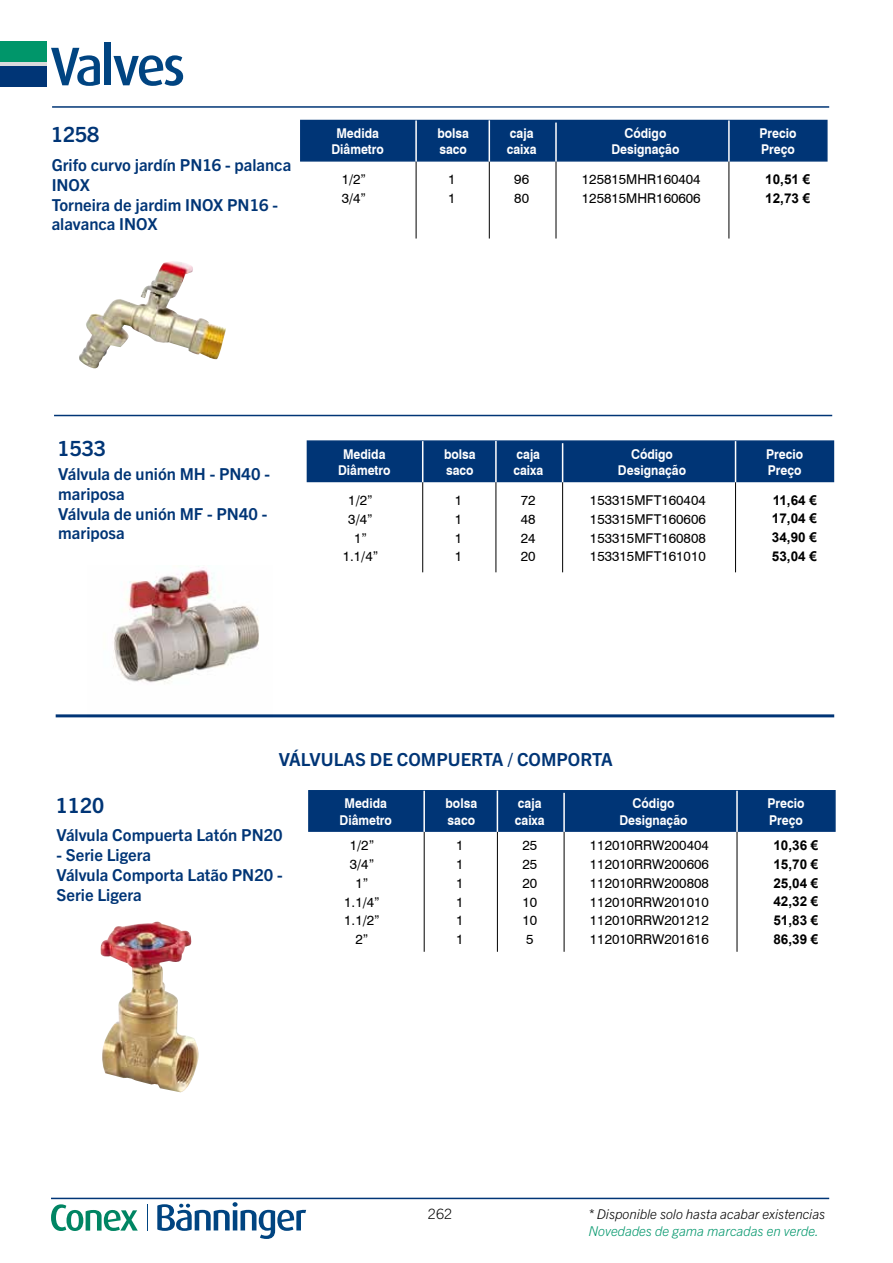
<style>
.page{position:relative;width:893px;height:1263px;background:#fff}
.page>*{position:absolute;margin:0;border:0;box-sizing:border-box;transform-origin:0 0}
.t1{font:700 21px "Trade Gothic Next LT Pro";color:#003576}
.t2{font:700 18px "Trade Gothic Next LT Pro";color:#003576}
.t3{font:700 16.5px/19.8px "Trade Gothic Next LT Pro";color:#003576}
.t4{font:300 14.25px "Trade Gothic Next LT Pro";color:#000}
.t5{font:13.5px/18.8px "Swiss 721 BT";color:#000;text-align:justify}
.t6{font:700 13.5px/16.2px "Swiss 721 BT";color:#fff;scale:.9 1}
.t7{font:700 13.5px/18.8px "Arial";color:#000;text-align:justify}
.t8{font:italic 300 13.5px "Trade Gothic Next LT Pro";color:#000}
.t9{font:italic 300 13.5px "Trade Gothic Next LT Pro";color:#00966b}
</style>
<div class="page">
<div style="left:0;top:61px;width:47px;height:8px;background:#d9dadb"></div>
<div style="left:0;top:41px;width:47px;height:21px;background:#00966a"></div>
<div style="left:0;top:66px;width:47px;height:21px;background:#003576"></div>
<hr style="left:52px;top:106px;width:777px;height:2px;background:#003576">
<hr style="left:51px;top:1198px;width:778px;height:1px;background:#003576">
<svg style="left:51px;top:48px;width:49px;height:38px"></svg>
<div style="left:105px;top:43px;width:6px;height:42px;background:#004481"></div>
<svg style="left:113px;top:55px;width:70px;height:31px"></svg>
<svg style="left:157px;top:1202px;width:149px;height:37px"></svg>
<svg style="left:51px;top:1204px;width:87px;height:27px"></svg>
<svg style="left:147px;top:1204px;width:1px;height:27px"></svg>
<hr style="left:416px;top:120px;width:1px;height:119px;background:#000">
<hr style="left:489px;top:120px;width:1px;height:119px;background:#000">
<hr style="left:556px;top:122px;width:1px;height:117px;background:#000">
<hr style="left:728px;top:122px;width:1px;height:117px;background:#000">
<div style="left:300px;top:120px;width:528px;height:42px;background:#003576;border:2px solid #003576"></div>
<hr style="left:415px;top:120px;width:2px;height:42px;background:#fff">
<hr style="left:489px;top:120px;width:1px;height:42px;background:#fff">
<hr style="left:555px;top:123px;width:2px;height:39px;background:#fff">
<hr style="left:728px;top:120px;width:2px;height:42px;background:#fff">
<img style="left:79px;top:261px;width:147px;height:108px">
<hr style="left:424px;top:791px;width:1px;height:161px;background:#000">
<hr style="left:497px;top:791px;width:1px;height:161px;background:#000">
<hr style="left:564px;top:792px;width:1px;height:160px;background:#000">
<hr style="left:737px;top:792px;width:1px;height:160px;background:#000">
<div style="left:308px;top:790px;width:528px;height:42px;background:#003576;border:2px solid #003576"></div>
<hr style="left:423px;top:791px;width:2px;height:41px;background:#fff">
<hr style="left:497px;top:790px;width:1px;height:42px;background:#fff">
<hr style="left:563px;top:793px;width:2px;height:39px;background:#fff">
<hr style="left:736px;top:791px;width:2px;height:41px;background:#fff">
<hr style="left:56px;top:714px;width:778px;height:3px;background:#003576">
<img style="left:100px;top:921px;width:99px;height:171px">
<hr style="left:54px;top:415px;width:778px;height:1px;background:#003576">
<hr style="left:422px;top:441px;width:1px;height:131px;background:#000">
<hr style="left:496px;top:441px;width:1px;height:131px;background:#000">
<hr style="left:562px;top:442px;width:1px;height:130px;background:#000">
<hr style="left:735px;top:442px;width:1px;height:130px;background:#000">
<div style="left:307px;top:440px;width:527px;height:42px;background:#003576;border:2px solid #003576"></div>
<hr style="left:422px;top:441px;width:1px;height:41px;background:#fff">
<hr style="left:495px;top:441px;width:2px;height:41px;background:#fff">
<hr style="left:562px;top:443px;width:1px;height:39px;background:#fff">
<hr style="left:735px;top:441px;width:1px;height:41px;background:#fff">
<img style="left:88px;top:567px;width:184px;height:151px">
<h1 class="t1" style="left:51px;top:120px;width:50px">1258</h1>
<p class="t3" style="left:52px;top:154px;width:241px">Grifo curvo jardín PN16 - palanca<br>INOX<br>Torneira de jardim INOX PN16 - alavanca INOX</p>
<p class="t6" style="left:331px;top:125px;width:60px;text-align:center">Medida<br>Diâmetro</p>
<p class="t5" style="left:342px;top:170px;width:26px">1/2”<br>3/4”</p>
<p class="t6" style="left:437px;top:125px;width:37px">bolsa saco</p>
<p class="t5" style="left:448px;top:170px;width:9px">1<br>1</p>
<p class="t6" style="left:507px;top:125px;width:35px">caja caixa</p>
<p class="t5" style="left:514px;top:170px;width:16px">96<br>80</p>
<p class="t6" style="left:611px;top:125px;width:77px;text-align:center">Código<br>Designação</p>
<p class="t6" style="left:759px;top:125px;width:43px">Precio<br>Preço</p>
<p class="t5" style="left:582px;top:170px;width:120px">125815MHR160404<br>125815MHR160606</p>
<p class="t7" style="left:765px;top:170px;width:47px">10,51 €<br>12,73 €</p>
<h1 class="t1" style="left:58px;top:433px;width:50px">1533</h1>
<p class="t3" style="left:58px;top:463px;width:213px">Válvula de unión MH - PN40 - mariposa<br>Válvula de unión MF - PN40 - mariposa</p>
<p class="t6" style="left:338px;top:446px;width:60px;text-align:center">Medida<br>Diâmetro</p>
<p class="t5" style="left:343px;top:491px;width:37px;text-align:center">1/2”<br>3/4”<br>1”<br>1.1/4”</p>
<p class="t6" style="left:444px;top:446px;width:37px">bolsa saco</p>
<p class="t5" style="left:455px;top:491px;width:9px">1<br>1<br>1<br>1</p>
<p class="t6" style="left:513px;top:446px;width:35px">caja caixa</p>
<p class="t5" style="left:521px;top:491px;width:16px">72<br>48<br>24<br>20</p>
<p class="t6" style="left:618px;top:446px;width:77px;text-align:center">Código<br>Designação</p>
<p class="t6" style="left:766px;top:446px;width:43px">Precio<br>Preço</p>
<p class="t5" style="left:590px;top:491px;width:117px">153315MFT160404<br>153315MFT160606<br>153315MFT160808<br>153315MFT161010</p>
<p class="t7" style="left:772px;top:491px;width:47px">11,64 € 17,04 € 34,90 € 53,04 €</p>
<h2 class="t2" style="left:279px;top:746px;width:336px">VÁLVULAS DE COMPUERTA / COMPORTA</h2>
<h1 class="t1" style="left:56px;top:790px;width:50px">1120</h1>
<p class="t6" style="left:619px;top:795px;width:77px;text-align:center">Código<br>Designação</p>
<p class="t6" style="left:340px;top:795px;width:60px;text-align:center">Medida<br>Diâmetro</p>
<p class="t6" style="left:446px;top:795px;width:37px">bolsa saco</p>
<p class="t6" style="left:767px;top:795px;width:43px">Precio<br>Preço</p>
<p class="t6" style="left:515px;top:795px;width:35px">caja caixa</p>
<p class="t3" style="left:57px;top:824px;width:228px">Válvula Compuerta Latón PN20</p>
<p class="t3" style="left:57px;top:844px;width:228px">- Serie Ligera<br>Válvula Comporta Latão PN20 -<br>Serie Ligera</p>
<p class="t5" style="left:590px;top:836px;width:121px">112010RRW200404<br>112010RRW200606<br>112010RRW200808<br>112010RRW201010<br>112010RRW201212<br>112010RRW201616</p>
<p class="t7" style="left:773px;top:836px;width:47px">10,36 € 15,70 € 25,04 € 42,32 € 51,83 € 86,39 €</p>
<p class="t5" style="left:344px;top:836px;width:37px;text-align:center">1/2”<br>3/4”<br>1”<br>1.1/4”<br>1.1/2”<br>2”</p>
<p class="t5" style="left:456px;top:836px;width:9px">1<br>1<br>1<br>1<br>1<br>1</p>
<p class="t5" style="left:522px;top:836px;width:16px">25<br>25<br>20<br>10<br>10<br>5</p>
<p class="t4" style="left:428px;top:1204px;width:26px">262</p>
<p class="t8" style="left:588px;top:1205px;width:238px">* Disponible solo hasta acabar existencias</p>
<p class="t9" style="left:588px;top:1221px;width:232px">Novedades de gama marcadas en verde.</p>
</div>
